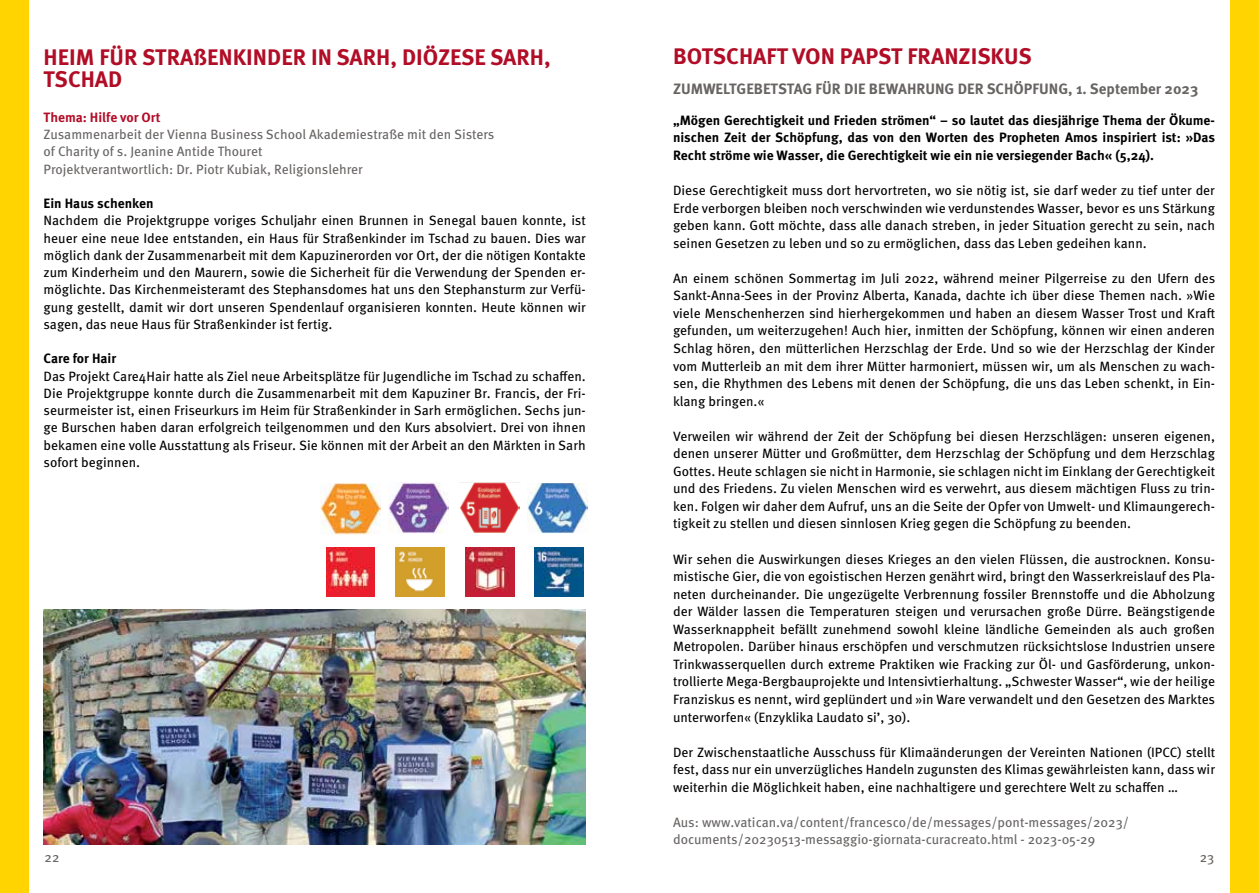
<style>
.page{position:relative;width:1259px;height:893px;background:#fff}
.page>*{position:absolute;margin:0;border:0;box-sizing:border-box;transform-origin:0 0}
.t1{font:700 22.5px/22.5px "Meta Pro";color:#b10d27}
.t2{font:700 15px "Meta Pro";color:#676463}
.t3{font:13.5px/17.5px "Meta Pro";color:#000;text-align:justify}
.t4{font:13.5px/17.2px "Meta Pro";color:#676463}
.t5{font:700 13.5px/17.5px "Meta Pro";color:#000;text-align:justify}
.t6{font:700 13.5px "Meta Pro";color:#b10d27}
</style>
<div class="page">
<div style="left:1229px;top:0;width:30px;height:893px;background:#ffd400"></div>
<div style="left:0;top:0;width:29px;height:893px;background:#ffd400"></div>
<img style="left:44px;top:610px;width:541px;height:235px">
<img style="left:320px;top:484px;width:61px;height:51px">
<img style="left:388px;top:483px;width:61px;height:50px">
<img style="left:460px;top:483px;width:59px;height:50px">
<img style="left:527px;top:483px;width:60px;height:51px">
<img style="left:326px;top:548px;width:49px;height:48px">
<img style="left:395px;top:548px;width:49px;height:48px">
<img style="left:466px;top:548px;width:48px;height:48px">
<img style="left:535px;top:548px;width:48px;height:48px">
<h1 class="t1" style="left:44px;top:44px;width:508px">HEIM FÜR STRAßENKINDER IN SARH, DIÖZESE SARH,<br>TSCHAD</h1>
<p class="t6" style="left:44px;top:107px;width:119px">Thema: Hilfe vor Ort</p>
<p class="t4" style="left:44px;top:125px;width:452px">Zusammenarbeit der Vienna Business School Akademiestraße mit den Sisters of Charity of s. Jeanine Antide Thouret<br>Projektverantwortlich: Dr. Piotr Kubiak, Religionslehrer</p>
<p class="t5" style="left:44px;top:194px;width:111px">Ein Haus schenken</p>
<p class="t3" style="left:44px;top:211px;width:544px">Nachdem die Projektgruppe voriges Schuljahr einen Brunnen in Senegal bauen konnte, ist heuer eine neue Idee entstanden, ein Haus für Straßenkinder im Tschad zu bauen. Dies war möglich dank der Zusammenarbeit mit dem Kapuzinerorden vor Ort, der die nötigen Kontakte zum Kinderheim und den Maurern, sowie die Sicherheit für die Verwendung der Spenden er&shy;möglichte. Das Kirchenmeisteramt des Stephansdomes hat uns den Stephansturm zur Verfü&shy;gung gestellt, damit wir dort unseren Spendenlauf organisieren konnten. Heute können wir sagen, das neue Haus für Straßenkinder ist fertig.</p>
<p class="t5" style="left:44px;top:349px;width:74px">Care for Hair</p>
<p class="t3" style="left:44px;top:366px;width:544px">Das Projekt Care4Hair hatte als Ziel neue Arbeitsplätze für Jugendliche im Tschad zu schaffen.<br>Die Projektgruppe konnte durch die Zusammenarbeit mit dem Kapuziner Br. Francis, der Fri&shy;seurmeister ist, einen Friseurkurs im Heim für Straßenkinder in Sarh ermöglichen. Sechs jun&shy;ge Burschen haben daran erfolgreich teilgenommen und den Kurs absolviert. Drei von ihnen bekamen eine volle Ausstattung als Friseur. Sie können mit der Arbeit an den Märkten in Sarh sofort beginnen.</p>
<h1 class="t1" style="left:673px;top:43px;width:360px">BOTSCHAFT VON PAPST FRANZISKUS</h1>
<p class="t2" style="left:673px;top:77px;width:527px">ZUMWELTGEBETSTAG FÜR DIE BEWAHRUNG DER SCHÖPFUNG, 1. September 2023</p>
<p class="t5" style="left:673px;top:110px;width:543px">„Mögen Gerechtigkeit und Frieden strömen“ – so lautet das diesjährige Thema der Ökume&shy;nischen Zeit der Schöpfung, das von den Worten des Propheten Amos inspiriert ist: »Das Recht ströme wie Wasser, die Gerechtigkeit wie ein nie versiegender Bach« (5,24).</p>
<p class="t3" style="left:673px;top:181px;width:543px">Diese Gerechtigkeit muss dort hervortreten, wo sie nötig ist, sie darf weder zu tief unter der Erde verborgen bleiben noch verschwinden wie verdunstendes Wasser, bevor es uns Stärkung geben kann. Gott möchte, dass alle danach streben, in jeder Situation gerecht zu sein, nach seinen Gesetzen zu leben und so zu ermöglichen, dass das Leben gedeihen kann.</p>
<p class="t3" style="left:673px;top:268px;width:543px">An einem schönen Sommertag im Juli 2022, während meiner Pilgerreise zu den Ufern des Sankt-Anna-Sees in der Provinz Alberta, Kanada, dachte ich über diese Themen nach. »Wie viele Menschenherzen sind hierhergekommen und haben an diesem Wasser Trost und Kraft gefunden, um weiterzugehen! Auch hier, inmitten der Schöpfung, können wir einen anderen Schlag hören, den mütterlichen Herzschlag der Erde. Und so wie der Herzschlag der Kinder vom Mutterleib an mit dem ihrer Mütter harmoniert, müssen wir, um als Menschen zu wach&shy;sen, die Rhythmen des Lebens mit denen der Schöpfung, die uns das Leben schenkt, in Ein&shy;klang bringen.«</p>
<p class="t3" style="left:673px;top:426px;width:543px">Verweilen wir während der Zeit der Schöpfung bei diesen Herzschlägen: unseren eigenen, denen unserer Mütter und Großmütter, dem Herzschlag der Schöpfung und dem Herzschlag Gottes. Heute schlagen sie nicht in Harmonie, sie schlagen nicht im Einklang der Gerechtigkeit und des Friedens. Zu vielen Menschen wird es verwehrt, aus diesem mächtigen Fluss zu trin&shy;ken. Folgen wir daher dem Aufruf, uns an die Seite der Opfer von Umwelt- und Klimaungerech&shy;tigkeit zu stellen und diesen sinnlosen Krieg gegen die Schöpfung zu beenden.</p>
<p class="t3" style="left:673px;top:549px;width:543px">Wir sehen die Auswirkungen dieses Krieges an den vielen Flüssen, die austrocknen. Konsu&shy;mistische Gier, die von egoistischen Herzen genährt wird, bringt den Wasserkreislauf des Pla&shy;neten durcheinander. Die ungezügelte Verbrennung fossiler Brennstoffe und die Abholzung der Wälder lassen die Temperaturen steigen und verursachen große Dürre. Beängstigende Wasserknappheit befällt zunehmend sowohl kleine ländliche Gemeinden als auch großen Metropolen. Darüber hinaus erschöpfen und verschmutzen rücksichtslose Industrien unsere Trinkwasserquellen durch extreme Praktiken wie Fracking zur Öl- und Gasförderung, unkon&shy;trollierte Mega-Bergbauprojekte und Intensivtierhaltung. „Schwester Wasser“, wie der heilige Franziskus es nennt, wird geplündert und »in Ware verwandelt und den Gesetzen des Marktes unterworfen« (Enzyklika Laudato si’, 30).</p>
<p class="t3" style="left:673px;top:742px;width:543px">Der Zwischenstaatliche Ausschuss für Klimaänderungen der Vereinten Nationen (IPCC) stellt fest, dass nur ein unverzügliches Handeln zugunsten des Klimas gewährleisten kann, dass wir weiterhin die Möglichkeit haben, eine nachhaltigere und gerechtere Welt zu schaffen …</p>
<p class="t4" style="left:673px;top:812px;width:457px">Aus: www.vatican.va/content/francesco/de/messages/pont-messages/2023/ documents/20230513-messaggio-giornata-curacreato.html - 2023-05-29</p>
<p class="t4" style="left:45px;top:847px;width:16px">22</p>
<p class="t4" style="left:1199px;top:847px;width:16px">23</p>
</div>
